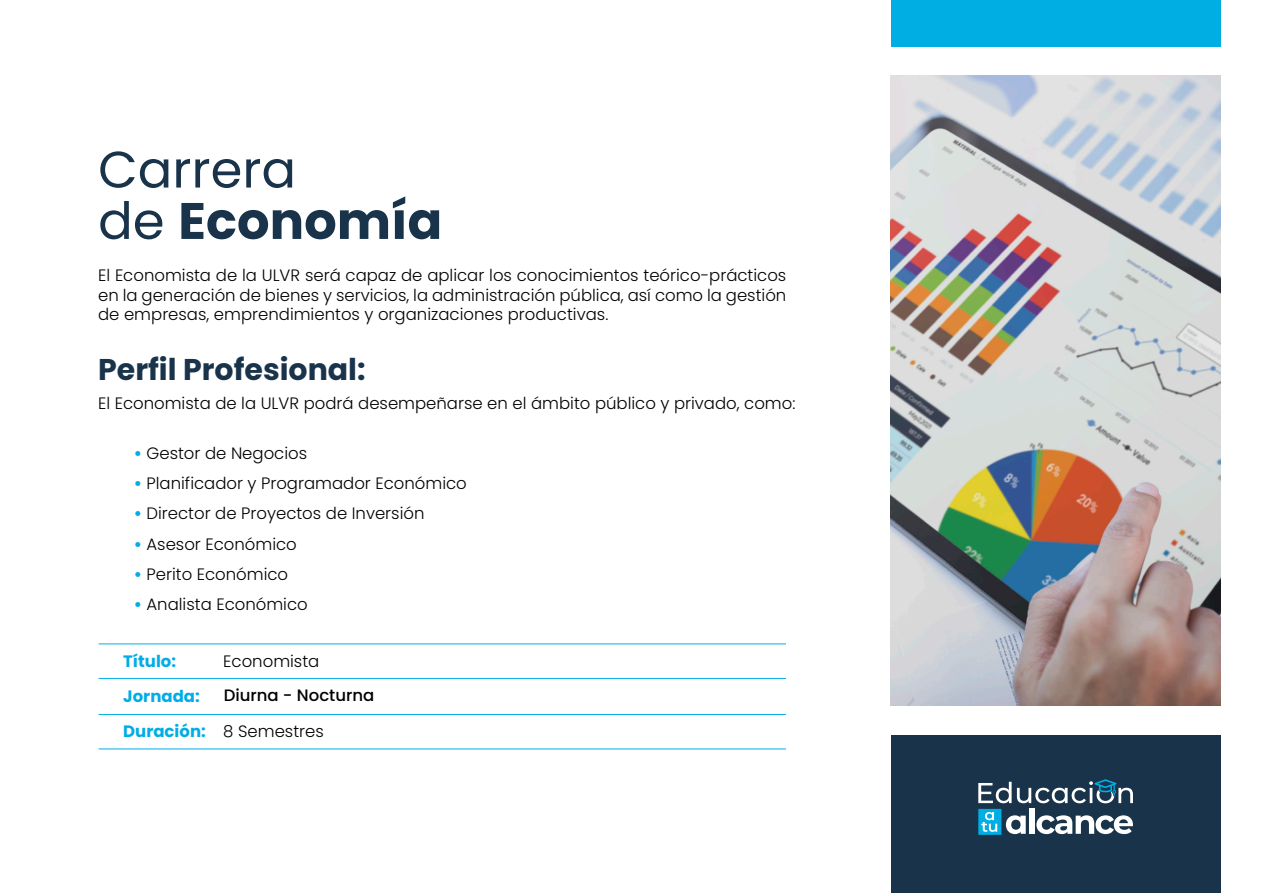
<style>
.page{position:relative;width:1263px;height:893px;background:#fff}
.page>*{position:absolute;margin:0;border:0;box-sizing:border-box;transform-origin:0 0}
.t1{font:51.3px/51.4px "Poppins";color:#18334a}
.t2{font:700 30px "Poppins";color:#18334a}
.t3{font:300 16.5px/19.8px "Poppins";color:#000;text-align:justify}
.t4{font:700 16.5px/35px "Poppins";color:#00ade6}
.t5{font:500 16.5px "Poppins";color:#000}
.s1{font-weight:700}
.s2{font-weight:700;color:#00ade6}
</style>
<div class="page">
<div style="left:891px;top:0;width:329px;height:46px;background:#00aee4"></div>
<img style="left:891px;top:76px;width:329px;height:630px">
<div style="left:891px;top:736px;width:329px;height:157px;background:#18334a"></div>
<div style="left:1029px;top:809px;width:5px;height:25px;background:#fff"></div>
<svg style="left:1036px;top:815px;width:97px;height:19px"></svg>
<svg style="left:978px;top:782px;width:33px;height:21px"></svg>
<svg style="left:1017px;top:779px;width:116px;height:24px"></svg>
<svg style="left:978px;top:809px;width:48px;height:26px"></svg>
<hr style="left:99px;top:678px;width:687px;height:1px;background:#00ade6">
<hr style="left:99px;top:714px;width:687px;height:1px;background:#00ade6">
<hr style="left:99px;top:749px;width:687px;height:1px;background:#00ade6">
<hr style="left:99px;top:643px;width:687px;height:1px;background:#00ade6">
<h1 class="t1" style="left:98px;top:144px;width:346px">Carrera<br>de <span class="s1">Economía</span></h1>
<p class="t3" style="left:98px;top:265px;width:690px">El Economista de la ULVR será capaz de aplicar los conocimientos teórico-prácticos en la generación de bienes y servicios, la administración pública, así como la gestión de empresas, emprendimientos y organizaciones productivas.</p>
<h2 class="t2" style="left:98px;top:352px;width:269px">Perfil Profesional:</h2>
<p class="t3" style="left:98px;top:394px;width:699px">El Economista de la ULVR podrá desempeñarse en el ámbito público y privado, como:</p>
<p class="t3" style="left:134px;top:443px;width:175px"><span class="s2">•</span> Gestor de Negocios</p>
<p class="t3" style="left:134px;top:473px;width:335px"><span class="s2">•</span> Planificador y Programador Económico</p>
<p class="t3" style="left:134px;top:504px;width:292px"><span class="s2">•</span> Director de Proyectos de Inversión</p>
<p class="t3" style="left:134px;top:534px;width:165px"><span class="s2">•</span> Asesor Económico</p>
<p class="t3" style="left:134px;top:564px;width:156px"><span class="s2">•</span> Perito Económico</p>
<p class="t3" style="left:134px;top:595px;width:176px"><span class="s2">•</span> Analista Económico</p>
<p class="t4" style="left:123px;top:644px;width:54px">Título:</p>
<p class="t4" style="left:123px;top:679px;width:84px">Jornada:<br>Duración:</p>
<p class="t3" style="left:223px;top:651px;width:98px">Economista</p>
<p class="t5" style="left:224px;top:686px;width:152px">Diurna - Nocturna</p>
<p class="t3" style="left:223px;top:722px;width:102px">8 Semestres</p>
</div>
